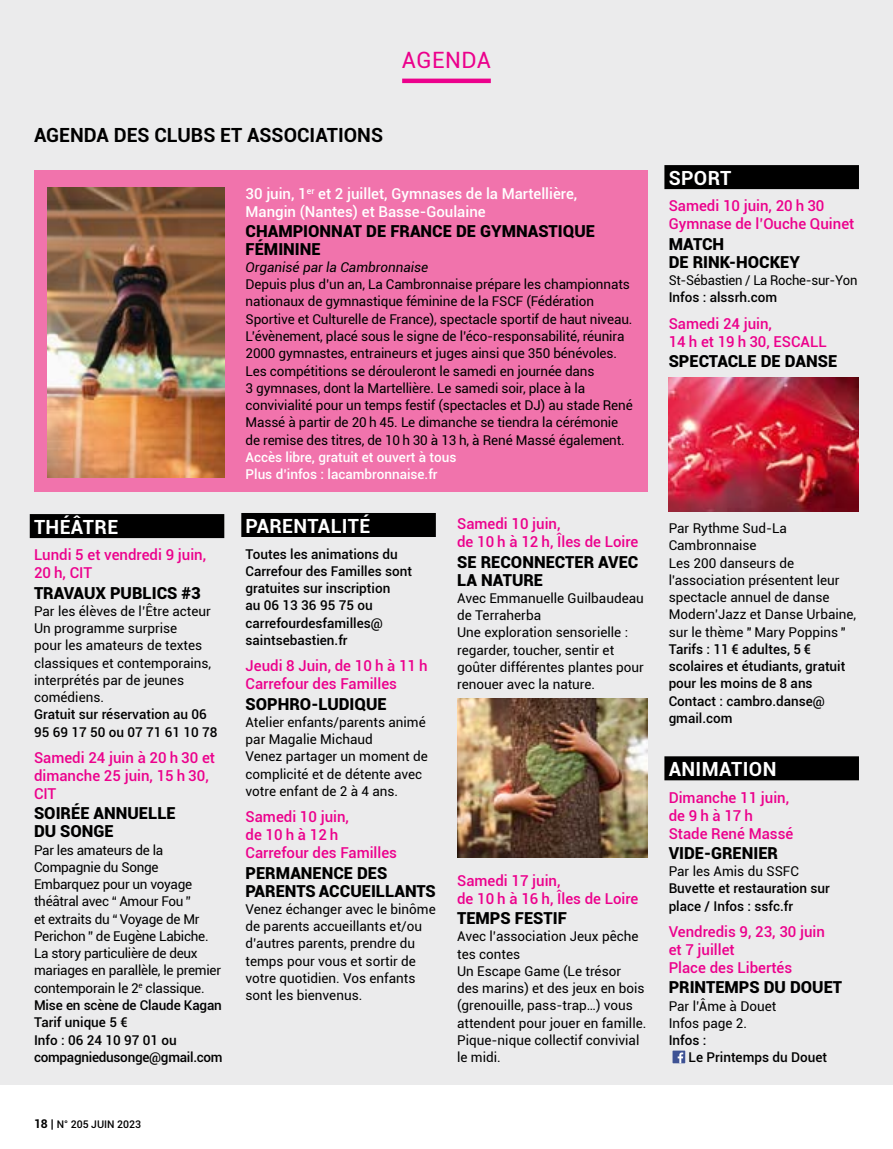
<style>
.page{position:relative;width:893px;height:1149px;background:#fff}
.page>*{position:absolute;margin:0;border:0;box-sizing:border-box;transform-origin:0 0}
.t1{font:22.5px "Roboto";letter-spacing:.02em;color:#ec008c}
.t2{font:700 19.5px "Roboto";letter-spacing:.02em;color:#fff}
.t3{font:700 19.5px "Roboto";color:#000}
.t4{font:900 16.5px/18px "Roboto";color:#000}
.t5{font:500 15px/18px "Roboto";color:#ec008c}
.t6{font:500 15px/18px "Roboto";color:#fff}
.t7{font:13.5px/17.2px "Roboto";color:#000}
.t8{font:500 13.5px/17.2px "Roboto";color:#000}
.t9{font:13.5px/17.2px "Roboto";letter-spacing:-.02em;color:#000}
.t10{font:500 13.5px/17.2px "Roboto";color:#fff}
.t11{font:italic 13.5px "Roboto";color:#000}
.t12{font:500 10.5px "Roboto";color:#000}
.s1{font-weight:500}
.s2{font-weight:700;font-size:12px}
.s3{font-size:12px}
</style>
<div class="page">
<div style="left:0;top:0;width:893px;height:1084px;background:#ebebec"></div>
<hr style="left:402px;top:79px;width:89px;height:4px;background:#ec008c">
<div style="left:30px;top:514px;width:194px;height:24px;background:#000"></div>
<div style="left:241px;top:513px;width:195px;height:24px;background:#000"></div>
<div style="left:664px;top:165px;width:195px;height:24px;background:#000"></div>
<div style="left:664px;top:756px;width:195px;height:24px;background:#000"></div>
<div style="left:672px;top:1050px;width:13px;height:12px;background:#3e5294"></div>
<svg style="left:678px;top:1052px;width:5px;height:10px"></svg>
<div style="left:34px;top:170px;width:613px;height:321px;background:#f173ac"></div>
<img style="left:48px;top:187px;width:176px;height:290px">
<img style="left:457px;top:698px;width:190px;height:159px">
<img style="left:669px;top:377px;width:190px;height:134px">
<h1 class="t1" style="left:402px;top:44px;width:91px">AGENDA</h1>
<h2 class="t3" style="left:34px;top:121px;width:351px">AGENDA DES CLUBS ET ASSOCIATIONS</h2>
<h2 class="t2" style="left:34px;top:513px;width:86px">THÉÂTRE</h2>
<p class="t5" style="left:34px;top:545px;width:174px">Lundi 5 et vendredi 9 juin,<br>20 h, CIT</p>
<p class="t4" style="left:34px;top:582px;width:168px">TRAVAUX PUBLICS #3</p>
<p class="t7" style="left:34px;top:601px;width:179px">Par les élèves de l’Être acteur<br>Un programme surprise<br>pour les amateurs de textes classiques et contemporains, interprétés par de jeunes comédiens.</p>
<p class="t8" style="left:34px;top:705px;width:185px">Gratuit sur réservation au 06<br>95 69 17 50 ou 07 71 61 10 78</p>
<p class="t5" style="left:34px;top:748px;width:182px">Samedi 24 juin à 20 h 30 et dimanche 25 juin, 15 h 30,<br>CIT</p>
<p class="t4" style="left:34px;top:803px;width:143px">SOIRÉE ANNUELLE<br>DU SONGE</p>
<p class="t9" style="left:34px;top:840px;width:190px">Par les amateurs de la<br>Compagnie du Songe<br>Embarquez pour un voyage théâtral avec “ Amour Fou ”<br>et extraits du “ Voyage de Mr<br>Perichon ” de Eugène Labiche.<br>La story particulière de deux mariages en parallèle, le premier contemporain le 2<sup>e</sup> classique.<br><span class="s1">Mise en scène de Claude Kagan<br>Tarif unique 5 €<br>Info : 06 24 10 97 01 ou compagniedusonge@gmail.com</span></p>
<p class="t12" style="left:34px;top:1116px;width:109px"><span class="s2">18</span> <span class="s3">|</span> N° 205 JUIN 2023</p>
<p class="t6" style="left:246px;top:183px;width:333px">30 juin, 1<sup>er</sup> et 2 juillet, Gymnases de la Martellière,<br>Mangin (Nantes) et Basse-Goulaine</p>
<p class="t4" style="left:246px;top:221px;width:351px">CHAMPIONNAT DE FRANCE DE GYMNASTIQUE<br>FÉMININE</p>
<p class="t11" style="left:246px;top:257px;width:184px">Organisé par la Cambronnaise</p>
<p class="t7" style="left:246px;top:275px;width:389px">Depuis plus d’un an, La Cambronnaise prépare les championnats nationaux de gymnastique féminine de la FSCF (Fédération Sportive et Culturelle de France), spectacle sportif de haut niveau.<br>L’évènement, placé sous le signe de l’éco-responsabilité, réunira 2000 gymnastes, entraineurs et juges ainsi que 350 bénévoles.<br>Les compétitions se dérouleront le samedi en journée dans<br>3 gymnases, dont la Martellière. Le samedi soir, place à la convivialité pour un temps festif (spectacles et DJ) au stade René Massé à partir de 20 h 45. Le dimanche se tiendra la cérémonie de remise des titres, de 10 h 30 à 13 h, à René Massé également.</p>
<p class="t10" style="left:246px;top:448px;width:212px">Accès libre, gratuit et ouvert à tous<br>Plus d’infos : lacambronnaise.fr</p>
<h2 class="t2" style="left:246px;top:512px;width:126px">PARENTALITÉ</h2>
<p class="t8" style="left:246px;top:544px;width:168px">Toutes les animations du<br>Carrefour des Familles sont gratuites sur inscription<br>au 06 13 36 95 75 ou carrefourdesfamilles@ saintsebastien.fr</p>
<p class="t5" style="left:246px;top:656px;width:184px">Jeudi 8 Juin, de 10 h à 11 h<br>Carrefour des Familles</p>
<p class="t4" style="left:246px;top:693px;width:143px">SOPHRO-LUDIQUE</p>
<p class="t7" style="left:246px;top:712px;width:184px">Atelier enfants/parents animé par Magalie Michaud<br>Venez partager un moment de complicité et de détente avec votre enfant de 2 à 4 ans.</p>
<p class="t5" style="left:246px;top:807px;width:153px">Samedi 10 juin,<br>de 10 h à 12 h<br>Carrefour des Familles</p>
<p class="t4" style="left:246px;top:862px;width:192px">PERMANENCE DES<br>PARENTS ACCUEILLANTS</p>
<p class="t7" style="left:246px;top:899px;width:192px">Venez échanger avec le binôme de parents accueillants et/ou d’autres parents, prendre du temps pour vous et sortir de votre quotidien. Vos enfants sont les bienvenus.</p>
<p class="t5" style="left:457px;top:514px;width:183px">Samedi 10 juin,<br>de 10 h à 12 h, Îles de Loire</p>
<p class="t4" style="left:457px;top:552px;width:183px">SE RECONNECTER AVEC<br>LA NATURE</p>
<p class="t7" style="left:457px;top:588px;width:188px">Avec Emmanuelle Guilbaudeau de Terraherba<br>Une exploration sensorielle : regarder, toucher, sentir et goûter différentes plantes pour renouer avec la nature.</p>
<p class="t5" style="left:457px;top:870px;width:183px">Samedi 17 juin,<br>de 10 h à 16 h, Îles de Loire</p>
<p class="t4" style="left:457px;top:908px;width:111px">TEMPS FESTIF</p>
<p class="t7" style="left:457px;top:927px;width:191px">Avec l’association Jeux pêche tes contes<br>Un Escape Game (Le trésor<br>des marins) et des jeux en bois (grenouille, pass-trap…) vous attendent pour jouer en famille.<br>Pique-nique collectif convivial le midi.</p>
<h2 class="t2" style="left:669px;top:164px;width:64px">SPORT</h2>
<p class="t5" style="left:669px;top:196px;width:187px">Samedi 10 juin, 20 h 30<br>Gymnase de l’Ouche Quinet</p>
<p class="t4" style="left:669px;top:234px;width:133px">MATCH<br>DE RINK-HOCKEY</p>
<p class="t9" style="left:669px;top:271px;width:190px">St-Sébastien / La Roche-sur-Yon</p>
<p class="t8" style="left:669px;top:288px;width:110px">Infos : alssrh.com</p>
<p class="t5" style="left:669px;top:313px;width:159px">Samedi 24 juin,<br>14 h et 19 h 30, ESCALL</p>
<p class="t4" style="left:669px;top:351px;width:170px">SPECTACLE DE DANSE</p>
<p class="t7" style="left:669px;top:519px;width:189px">Par Rythme Sud-La<br>Cambronnaise<br>Les 200 danseurs de l'association présentent leur spectacle annuel de danse<br>Modern'Jazz et Danse Urbaine, sur le thème " Mary Poppins "</p>
<p class="t8" style="left:669px;top:639px;width:178px">Tarifs : 11 € adultes, 5 € scolaires et étudiants, gratuit pour les moins de 8 ans<br>Contact : cambro.danse@ gmail.com</p>
<h2 class="t2" style="left:669px;top:755px;width:109px">ANIMATION</h2>
<p class="t5" style="left:669px;top:787px;width:126px">Dimanche 11 juin, de 9 h à 17 h<br>Stade René Massé</p>
<p class="t4" style="left:669px;top:843px;width:111px">VIDE-GRENIER</p>
<p class="t7" style="left:669px;top:861px;width:132px">Par les Amis du SSFC</p>
<p class="t8" style="left:669px;top:879px;width:163px">Buvette et restauration sur place / Infos : ssfc.fr</p>
<p class="t5" style="left:669px;top:921px;width:158px">Vendredis 9, 23, 30 juin et 7 juillet<br>Place des Libertés</p>
<p class="t4" style="left:669px;top:977px;width:175px">PRINTEMPS DU DOUET</p>
<p class="t7" style="left:669px;top:996px;width:109px">Par l’Âme à Douet<br>Infos page 2.</p>
<p class="t8" style="left:689px;top:1030px;width:140px;text-indent:-20px">Infos :<br>Le Printemps du Douet</p>
</div>
